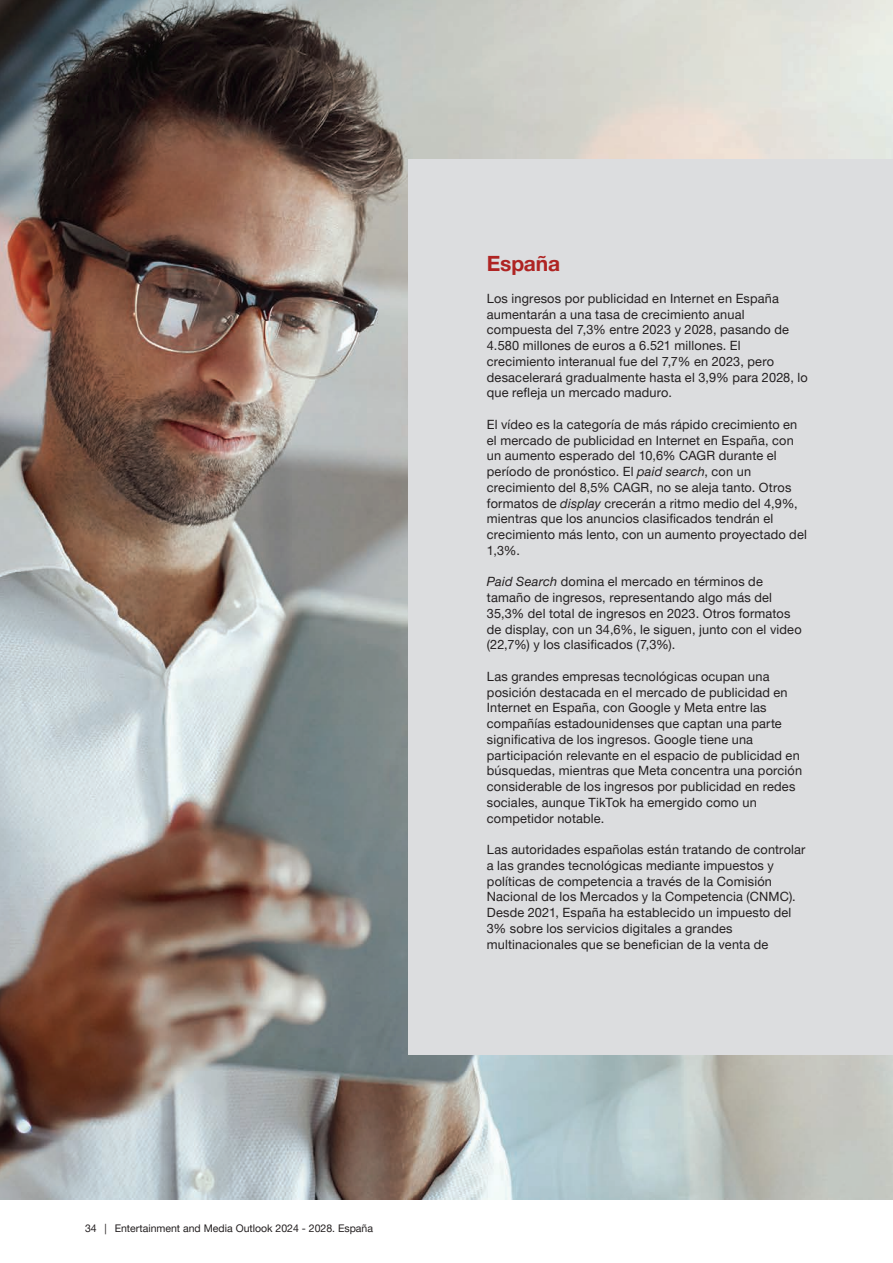
<style>
.page{position:relative;width:893px;height:1263px;background:#fff}
.page>*{position:absolute;margin:0;border:0;box-sizing:border-box;transform-origin:0 0}
.Texto_cuerpo{font:700 21px "Helvetica Neue LT Pro";letter-spacing:-.01em;color:#af2423}
.Texto_cuerpo-2{font:12.75px/15.8px "Helvetica Neue LT Pro";letter-spacing:.015em;color:#231f20}
.t1{font:10.5px "Helvetica Neue LT Pro";color:#231f20}
.s1{font-style:italic}
</style>
<div class="page">
<img style="left:0;top:0;width:893px;height:1199px">
<div style="left:408px;top:159px;width:485px;height:895px;background:#dcdddf"></div>
<p class="t1" style="left:85px;top:1222px;width:289px">34 | Entertainment and Media Outlook 2024 - 2028. España</p>
<p class="Texto_cuerpo" style="left:487px;top:251px;width:75px">España</p>
<p class="Texto_cuerpo-2" style="left:487px;top:290px;width:323px">Los ingresos por publicidad en Internet en España aumentarán a una tasa de crecimiento anual compuesta del 7,3% entre 2023 y 2028, pasando de 4.580 millones de euros a 6.521 millones. El crecimiento interanual fue del 7,7% en 2023, pero desacelerará gradualmente hasta el 3,9% para 2028, lo que refleja un mercado maduro.</p>
<p class="Texto_cuerpo-2" style="left:487px;top:416px;width:321px">El vídeo es la categoría de más rápido crecimiento en el mercado de publicidad en Internet en España, con un aumento esperado del 10,6% CAGR durante el período de pronóstico. El <span class="s1">paid search</span>, con un crecimiento del 8,5% CAGR, no se aleja tanto. Otros formatos de <span class="s1">display</span> crecerán a ritmo medio del 4,9%, mientras que los anuncios clasificados tendrán el crecimiento más lento, con un aumento proyectado del 1,3%.</p>
<p class="Texto_cuerpo-2" style="left:487px;top:574px;width:316px"><span class="s1">Paid Search</span> domina el mercado en términos de tamaño de ingresos, representando algo más del 35,3% del total de ingresos en 2023. Otros formatos de display, con un 34,6%, le siguen, junto con el video (22,7%) y los clasificados (7,3%).</p>
<p class="Texto_cuerpo-2" style="left:487px;top:668px;width:317px">Las grandes empresas tecnológicas ocupan una posición destacada en el mercado de publicidad en Internet en España, con Google y Meta entre las compañías estadounidenses que captan una parte significativa de los ingresos. Google tiene una participación relevante en el espacio de publicidad en búsquedas, mientras que Meta concentra una porción considerable de los ingresos por publicidad en redes sociales, aunque TikTok ha emergido como un competidor notable.</p>
<p class="Texto_cuerpo-2" style="left:487px;top:841px;width:320px">Las autoridades españolas están tratando de controlar a las grandes tecnológicas mediante impuestos y políticas de competencia a través de la Comisión Nacional de los Mercados y la Competencia (CNMC).<br>Desde 2021, España ha establecido un impuesto del 3% sobre los servicios digitales a grandes multinacionales que se benefician de la venta de</p>
</div>
